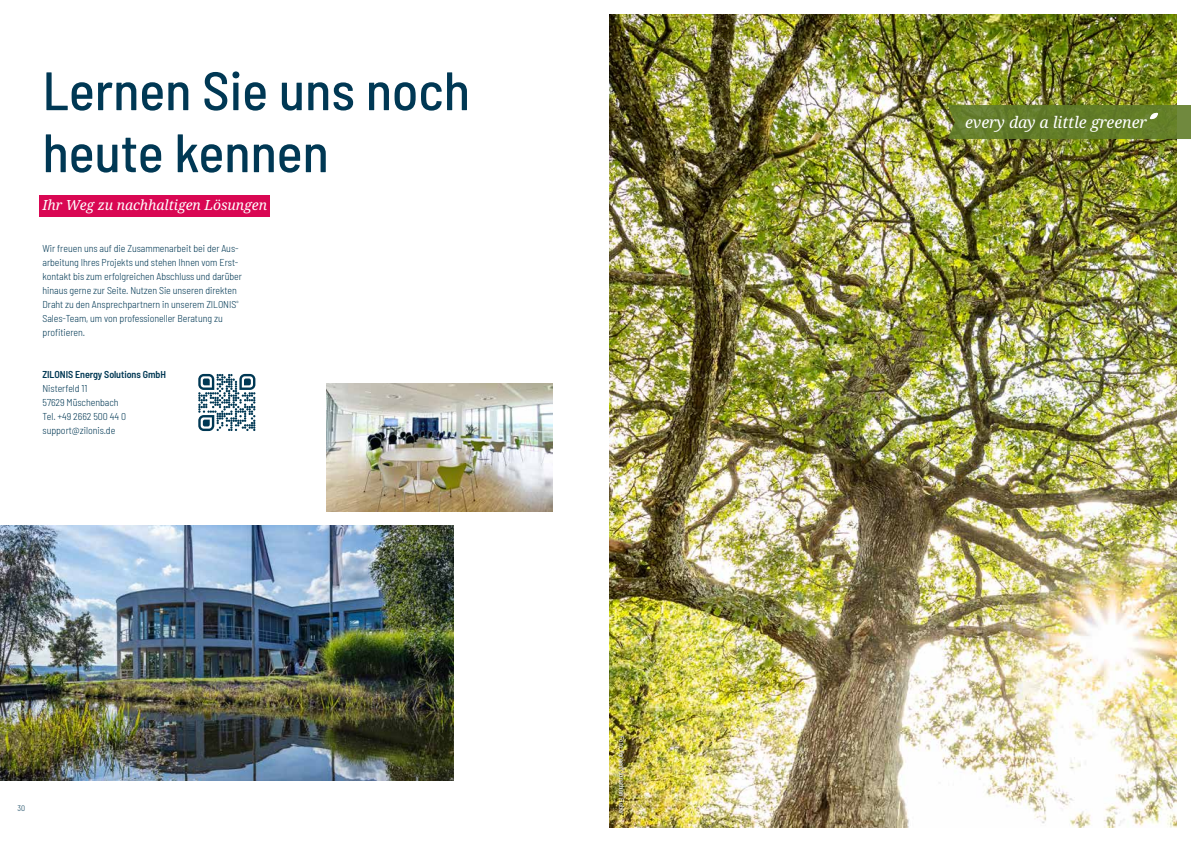
<style>
.page{position:relative;width:1191px;height:842px;background:#fff}
.page>*{position:absolute;margin:0;border:0;box-sizing:border-box;transform-origin:0 0}
.t1{font:500 semi-condensed 54px/62px "Barlow";color:#003854}
.t2{font:italic 16px "Noto Serif";letter-spacing:-.005em;color:#fff}
.t3{font:italic 14px "Noto Serif";letter-spacing:-.005em;color:#fff}
.t4{font:300 semi-condensed 10px/14px "Barlow";letter-spacing:-.005em;color:#003854}
.t5{font:600 semi-condensed 10px "Barlow";letter-spacing:-.005em;color:#003854}
.t6{font:300 semi-condensed 8px "Barlow";color:#003854}
.t7{font:semi-condensed 7px "Barlow";letter-spacing:-.005em;color:#fff}
</style>
<div class="page">
<img style="left:609px;top:14px;width:567px;height:814px">
<div style="left:40px;top:195px;width:230px;height:22px;background:#d90753"></div>
<svg style="left:947px;top:105px;width:244px;height:34px;background:#657e2c"></svg>
<img style="left:0;top:525px;width:454px;height:255px">
<img style="left:326px;top:383px;width:227px;height:128px">
<svg style="left:198px;top:374px;width:57px;height:57px"></svg>
<div style="left:618px;top:736px;width:7px;height:80px;background:#000;opacity:.95"></div>
<h1 class="t1" style="left:43px;top:56px;width:429px">Lernen Sie uns noch heute kennen</h1>
<h3 class="t3" style="left:43px;top:195px;width:226px">Ihr Weg zu nachhaltigen Lösungen</h3>
<p class="t4" style="left:43px;top:241px;width:201px">Wir freuen uns auf die Zusammenarbeit bei der Aus&shy;arbeitung Ihres Projekts und stehen Ihnen vom Erst&shy;kontakt bis zum erfolgreichen Abschluss und darüber hinaus gerne zur Seite. Nutzen Sie unseren direkten Draht zu den Ansprechpartnern in unserem ZILONIS<sup>® </sup>Sales-Team, um von professioneller Beratung zu profitieren.</p>
<p class="t5" style="left:43px;top:367px;width:125px">ZILONIS Energy Solutions GmbH</p>
<p class="t4" style="left:43px;top:381px;width:85px">Nisterfeld 11<br>57629 Müschenbach<br>Tel. +49 2662 500 44 0 support@zilonis.de</p>
<p class="t6" style="left:17px;top:803px;width:9px">30</p>
<p class="t7" style="left:627px;top:736px;width:80px;rotate:90deg">Foto: igreen/Jonathan Fieber</p>
<h2 class="t2" style="left:965px;top:111px;width:183px">every day a little greener</h2>
</div>
